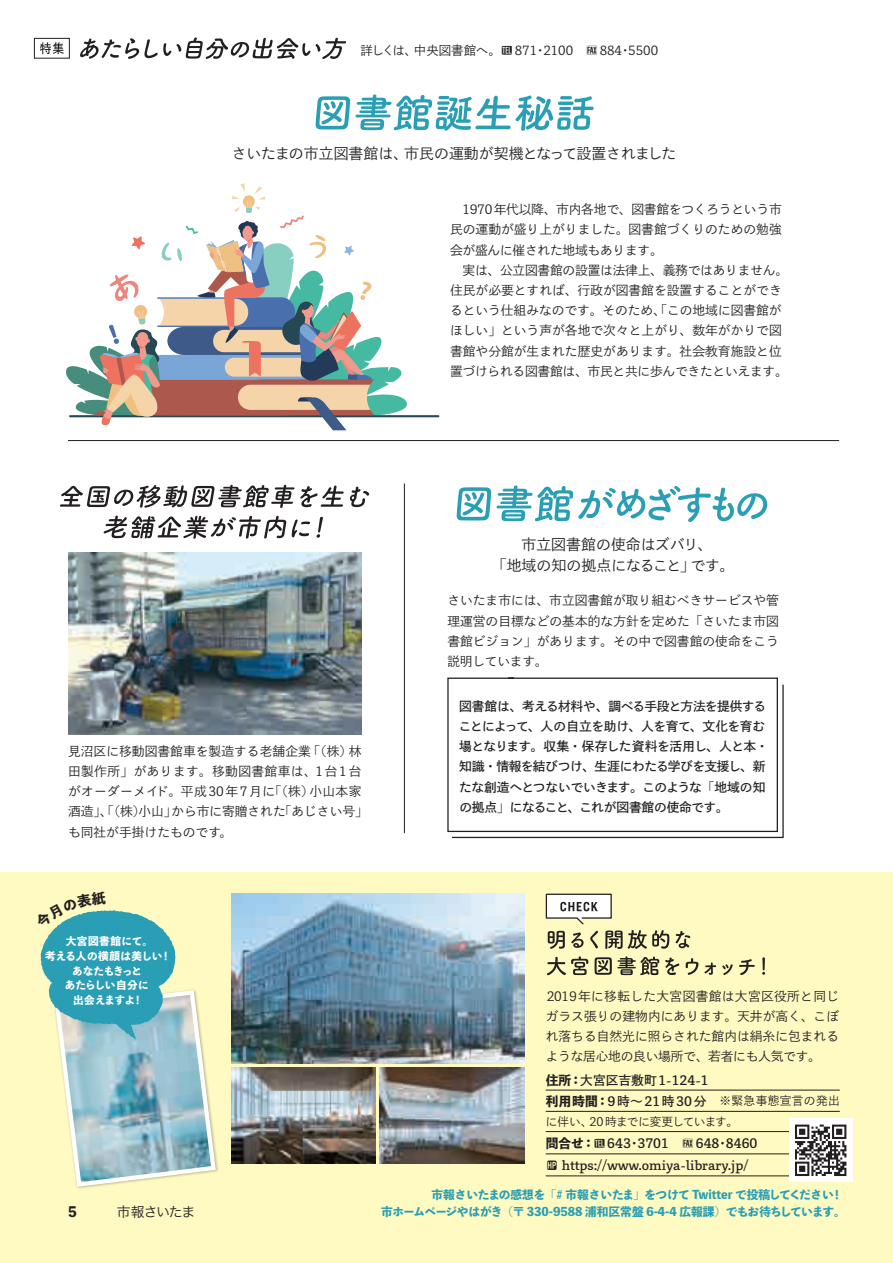
<style>
.page{position:relative;width:893px;height:1263px;background:#fff}
.page>*{position:absolute;margin:0;border:0;box-sizing:border-box;transform-origin:0 0}
.t1{font:14.85px/21.3px "P Bunkyu Go Pr 6 R";color:#231f20;text-align:center}
.t2{font:13.8px "Hira Kaku Pro W3";letter-spacing:-.07em;color:#231f20}
.t3{font:13.8px "P Bunkyu Md Go Std EB";color:#231f20}
.t4{font:12.75px/20.2px "P Bunkyu Go Pr 6 R";color:#231f20;text-align:justify}
.t5{font:12.75px/20.2px "P Bunkyu Go Pr 6 DB";letter-spacing:-.02em;color:#231f20}
.t6{font:12.75px/21.3px "P Bunkyu Go Pr 6 DB";color:#231f20}
.t7{font:12.45px "P Bunkyu Go Pr 6 R";color:#231f20}
.t8{font:11.7px/17px "P Bunkyu Md Go Std EB";letter-spacing:-.02em;color:#299eb4;text-align:right}
.t9{font:11.7px "P Bunkyu Go Pr 6 R";letter-spacing:-.035em;color:#231f20}
.t10{font:10.65px/14.9px "P Bunkyu Md Go Std EB";color:#fff;text-align:center}
.s1{font-family:"Saitama Bunkyu Go R"}
.s2{font-family:"P Bunkyu Md Go Std EB"}
.s3{font-family:"P Bunkyu Go Pr 6 R";font-size:11.7px}
.s4{font-family:"Saitama Bunkyu Midashi Go EB"}
</style>
<div class="page">
<div style="left:0;top:872px;width:893px;height:391px;background:#fffac1"></div>
<hr style="left:69px;top:415px;width:370px;height:2px;background:#264855">
<svg style="left:66px;top:183px;width:345px;height:247px"></svg>
<svg style="left:452px;top:684px;width:332px;height:155px"></svg>
<svg style="left:447px;top:677px;width:332px;height:156px"></svg>
<img style="left:231px;top:894px;width:293px;height:170px">
<img style="left:231px;top:1068px;width:145px;height:95px">
<img style="left:380px;top:1068px;width:144px;height:95px">
<hr style="left:546px;top:1090px;width:294px;height:1px;background:#231f20">
<hr style="left:546px;top:1111px;width:294px;height:1px;background:#231f20">
<hr style="left:546px;top:1131px;width:294px;height:1px;background:#231f20">
<hr style="left:546px;top:1153px;width:294px;height:1px;background:#231f20">
<hr style="left:546px;top:1175px;width:294px;height:1px;background:#231f20">
<svg style="left:547px;top:956px;width:218px;height:20px"></svg>
<svg style="left:80px;top:38px;width:266px;height:21px"></svg>
<div style="left:34px;top:38px;width:36px;height:21px;border:1px solid #231f20"></div>
<svg style="left:40px;top:42px;width:24px;height:12px"></svg>
<svg style="left:545px;top:893px;width:146px;height:56px"></svg>
<hr style="left:68px;top:440px;width:771px;height:1px;background:#231f20">
<hr style="left:404px;top:483px;width:1px;height:350px;background:#231f20">
<svg style="left:457px;top:485px;width:311px;height:37px"></svg>
<img style="left:68px;top:553px;width:293px;height:182px">
<svg style="left:104px;top:516px;width:219px;height:23px"></svg>
<svg style="left:60px;top:485px;width:309px;height:23px"></svg>
<svg style="left:315px;top:94px;width:279px;height:37px"></svg>
<div style="left:789px;top:1118px;width:64px;height:64px;background:#fff"></div>
<svg style="left:795px;top:1124px;width:51px;height:52px"></svg>
<svg style="left:40px;top:910px;width:178px;height:279px"></svg>
<p class="t7" style="left:360px;top:43px;width:299px">詳しくは、中央図書館へ。✔871･2100　 884･5500</p>
<p class="t1" style="left:232px;top:143px;width:446px"><span class="s1">さ</span>いたまの市立図書館は、市民の運動が契機となって設置<span class="s1">さ</span>れました</p>
<p class="t4" style="left:450px;top:200px;width:340px;text-align:left">　1970年代以降、市内各地で、図書館をつくろうという市民の運動が盛り上がりました。図書館づくりのための勉強会が盛んに催<span class="s1">さ</span>れた地域もあります。<br>　実は、公立図書館の設置は法律上、義務ではありません。住民が必要とすれば、行政が図書館を設置することができるという仕組みなのです。そのため、「この地域に図書館がほしい」という声が各地で次々と上がり、数年がかりで図書館や分館が生まれた歴史があります。社会教育施設と位置づけられる図書館は、市民と共に歩んできたといえます。</p>
<p class="t4" style="left:68px;top:741px;width:301px;text-align:left">見沼区に移動図書館車を製造する老舗企業「（株）林田製作所」があります。移動図書館車は、1台1台がオーダーメイド。平成30年7月に「（株）小山本家酒造」、「（株）小山」から市に寄贈<span class="s1">さ</span>れた「あじ<span class="s1">さ</span>い号」も同社が手掛けたものです。</p>
<p class="t1" style="left:492px;top:534px;width:244px">市立図書館の使命はズバリ、<br>「地域の知の拠点になること」です。</p>
<p class="t4" style="left:447px;top:591px;width:333px"><span class="s1">さ</span>いたま市には、市立図書館が取り組むべきサービスや管理運営の目標などの基本的な方針を定めた「<span class="s1">さ</span>いたま市図書館ビジョン」があります。その中で図書館の使命をこう説明しています。</p>
<p class="t5" style="left:459px;top:696px;width:311px">図書館は、考える材料や、調べる手段と方法を提供することによって、人の自立を助け、人を育て、文化を育む場となります。収集・保存した資料を活用し、人と本・知識・情報を結びつけ、生涯にわたる学びを支援し、新たな創造へとつないでいきます。このような「地域の知の拠点」になること、これが図書館の使命です。</p>
<p class="t10" style="left:45px;top:933px;width:127px">大宮図書館にて。<br>考える人の横顔は美しい！あなたもきっと<br>あたらしい自分に<br>出会えますよ！</p>
<p class="t3" style="left:68px;top:1201px;width:10px">5</p>
<p class="t2" style="left:117px;top:1199px;width:80px">市報さいたま</p>
<p class="t4" style="left:546px;top:986px;width:295px">2019年に移転した大宮図書館は大宮区役所と同じガラス張りの建物内にあります。天井が高く、こぼれ落ちる自然光に照ら<span class="s1">さ</span>れた館内は絹糸に包まれるような居心地の良い場所で、若者にも人気です。</p>
<p class="t6" style="left:546px;top:1069px;width:296px"><span class="s2">住所：</span>大宮区吉敷町1-124-1<br><span class="s2">利用時間：</span>9時～21時30分　<span class="s3">※緊急事態宣言の発出</span></p>
<p class="t9" style="left:546px;top:1115px;width:194px">に伴い、20時までに変更しています。</p>
<p class="t6" style="left:546px;top:1133px;width:213px;line-height:22px;text-align:center"><span class="s2">問合せ：</span>✔643･3701　 648･8460 https://www.omiya-library.jp/</p>
<p class="t8" style="left:381px;top:1185px;width:466px">市報<span class="s4">さ</span>いたまの感想を「# 市報<span class="s4">さ</span>いたま」をつけて Twitter で投稿してくだ<span class="s4">さ</span>い！<br>市ホームページやはがき（〒 330-9588 浦和区常盤 6-4-4 広報課）でもお待ちしています。</p>
</div>
